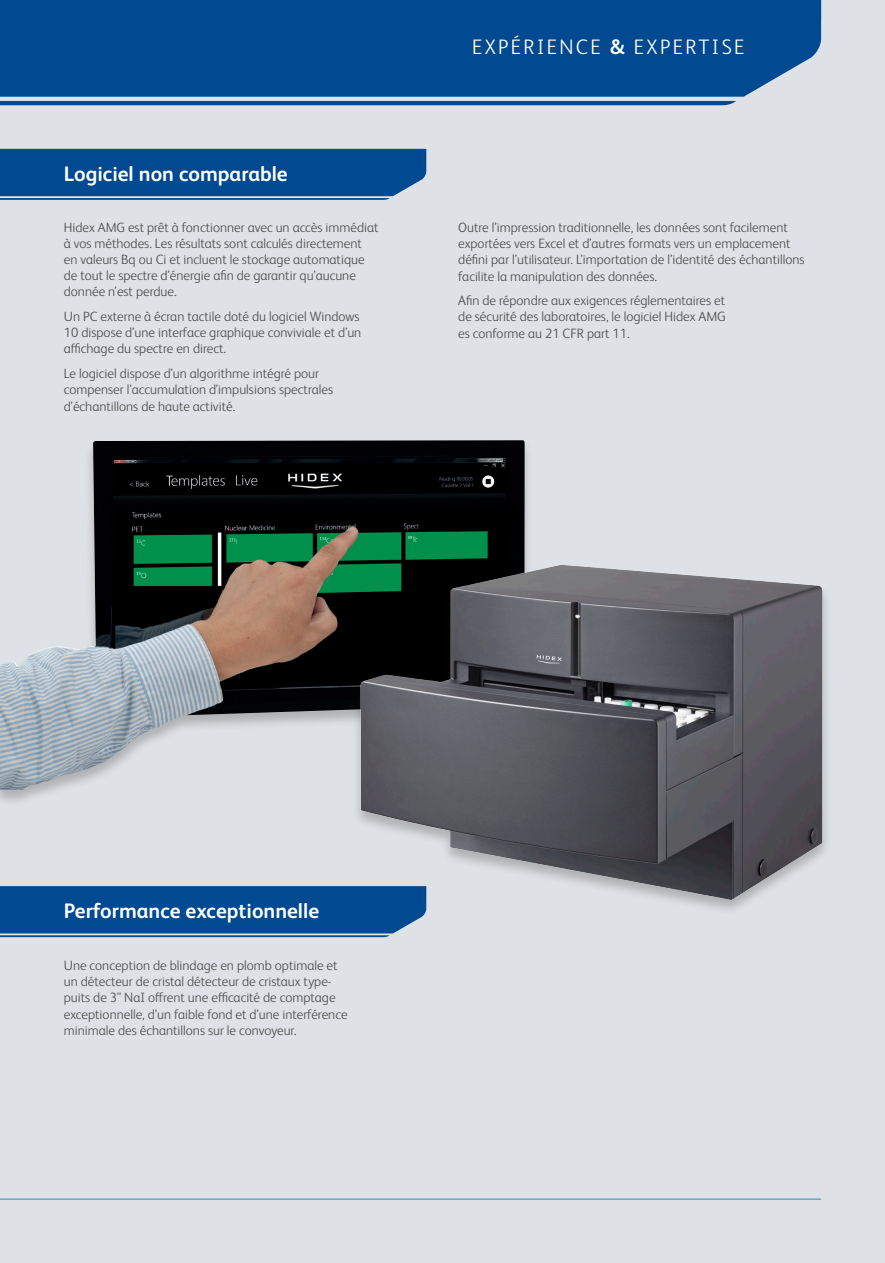
<style>
.page{position:relative;width:885px;height:1263px;background:#fff}
.page>*{position:absolute;margin:0;border:0;box-sizing:border-box;transform-origin:0 0}
.t1{font:700 21px "FS Albert Pro";color:#fff}
.t2{font:300 21px "FS Albert Pro";letter-spacing:.115em;color:#fff}
.t3{font:300 13.5px/16.2px "FS Albert Pro";color:#4b4c4d}
.s1{font-weight:700}
</style>
<div class="page">
<div style="left:0;top:0;width:884px;height:1263px;background:#dee1e5"></div>
<div style="left:0;top:0;width:821px;height:105px;background:#014990"></div>
<hr style="left:0;top:1198px;width:821px;height:2px;background:#61adca">
<svg style="left:0;top:149px;width:426px;height:51px;background:#0d5194"></svg>
<div style="left:0;top:439px;width:533px;height:368px;background:#231f20;opacity:.25"></div>
<img style="left:0;top:440px;width:524px;height:350px">
<img style="left:334px;top:542px;width:492px;height:369px">
<svg style="left:0;top:886px;width:426px;height:51px;background:#0d5194"></svg>
<hr style="left:0;top:613px;width:1px;height:248px;background:#fff">
<p class="t1" style="left:64px;top:159px;width:225px">Logiciel non comparable</p>
<p class="t3" style="left:64px;top:218px;width:316px">Hidex AMG est prêt à fonctionner avec un accès immédiat à vos méthodes. Les résultats sont calculés directement en valeurs Bq ou Ci et incluent le stockage automatique de tout le spectre d’énergie afin de garantir qu’aucune donnée n’est perdue.</p>
<p class="t3" style="left:64px;top:307px;width:299px">Un PC externe à écran tactile doté du logiciel Windows<br>10 dispose d’une interface graphique conviviale et d’un affichage du spectre en direct.</p>
<p class="t3" style="left:64px;top:365px;width:271px">Le logiciel dispose d’un algorithme intégré pour compenser l’accumulation d’impulsions spectrales d’échantillons de haute activité.</p>
<p class="t2" style="left:472px;top:32px;width:274px">EXPÉRIENCE <span class="s1">&amp;</span> EXPERTISE</p>
<p class="t3" style="left:458px;top:218px;width:348px">Outre l’impression traditionnelle, les données sont facilement exportées vers Excel et d’autres formats vers un emplacement défini par l’utilisateur. L’importation de l’identité des échantillons facilite la manipulation des données.</p>
<p class="t3" style="left:458px;top:292px;width:269px;text-align:justify">Afin de répondre aux exigences réglementaires et de sécurité des laboratoires, le logiciel Hidex AMG es conforme au 21 CFR part 11.</p>
<p class="t1" style="left:64px;top:896px;width:257px">Performance exceptionnelle</p>
<p class="t3" style="left:64px;top:956px;width:285px">Une conception de blindage en plomb optimale et un détecteur de cristal détecteur de cristaux type&shy;puits de 3" NaI offrent une efficacité de comptage exceptionnelle, d’un faible fond et d’une interférence minimale des échantillons sur le convoyeur.</p>
</div>
